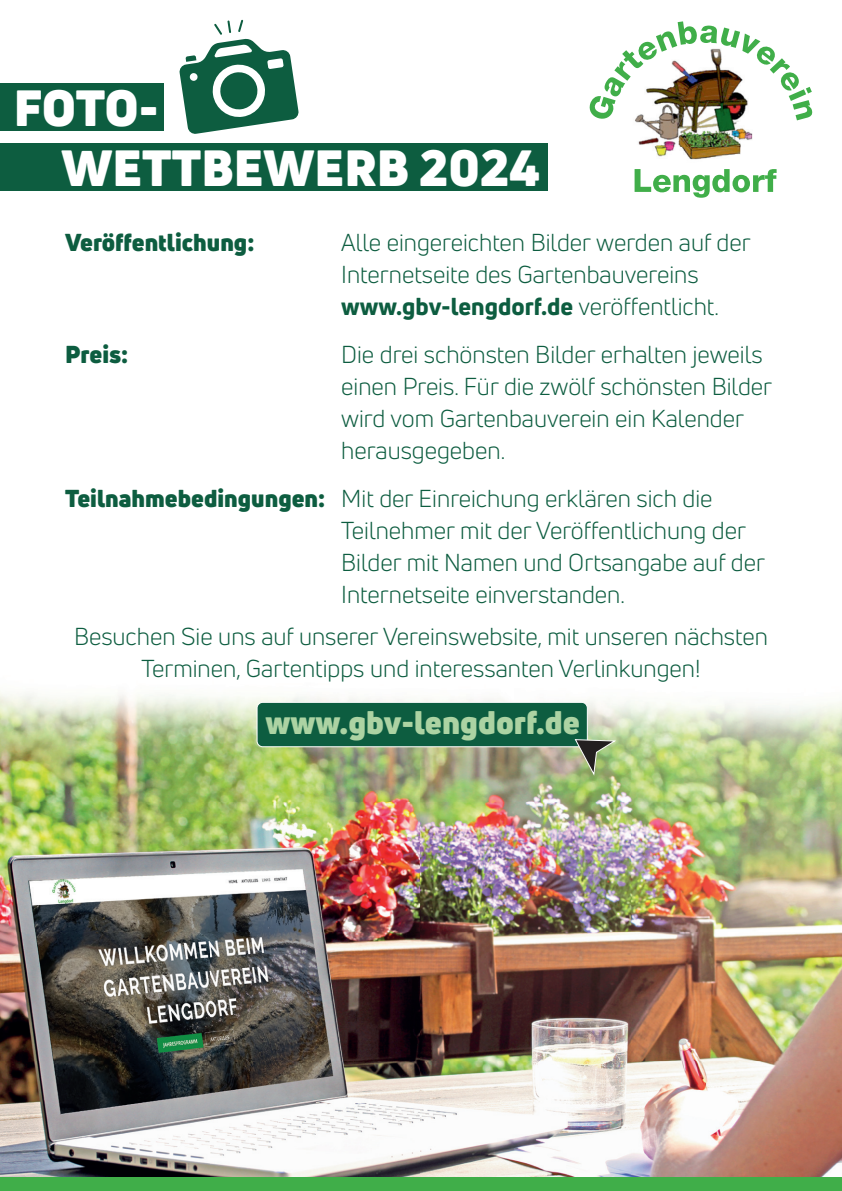
<style>
.page{position:relative;width:842px;height:1191px;background:#fff}
.page>*{position:absolute;margin:0;border:0;box-sizing:border-box;transform-origin:0 0}
.t1{font:900 49.8px/59.8px "Uni Neue";color:#fff}
.t2{font:900 32px "Uni Neue";color:#acd3a3}
.t3{font:24px/32px "Uni Neue";color:#0d5d40}
.t4{font:900 24px "Uni Neue";color:#0d5d40}
.s1{font-weight:800}
.s2{font-weight:900}
</style>
<div class="page">
<img style="left:0;top:692px;width:842px;height:485px">
<svg style="left:179px;top:20px;width:120px;height:114px"></svg>
<div style="left:0;top:84px;width:163px;height:47px;background:#0d5d40"></div>
<div style="left:0;top:144px;width:547px;height:47px;background:#0d5d40"></div>
<img style="left:635px;top:120px;width:118px;height:28px">
<svg style="left:589px;top:21px;width:224px;height:99px"></svg>
<img style="left:634px;top:148px;width:107px;height:44px">
<svg style="left:635px;top:169px;width:142px;height:29px"></svg>
<div style="left:0;top:1177px;width:842px;height:14px;background:#40ae49"></div>
<div style="left:257px;top:702px;width:330px;height:44px;background:#0d5d40;border-radius:6px"></div>
<div style="left:257px;top:702px;width:331px;height:45px;border:1px solid #fff;border-radius:6px"></div>
<svg style="left:574px;top:738px;width:44px;height:39px;background:#86986c"></svg>
<h1 class="t1" style="left:62px;top:78px;width:480px;text-indent:-48px">FOTO-<br>WETTBEWERB 2024</h1>
<p class="t4" style="left:65px;top:225px;width:191px">Veröffentlichung:</p>
<p class="t3" style="left:341px;top:226px;width:411px">Alle eingereichten Bilder werden auf der<br>Internetseite des Gartenbauvereins <span class="s1">www.gbv-lengdorf.de</span> veröffentlicht.</p>
<p class="t4" style="left:65px;top:337px;width:65px">Preis:</p>
<p class="t3" style="left:341px;top:338px;width:432px">Die drei schönsten Bilder erhalten jeweils einen Preis. Für die zwölf schönsten Bilder wird vom Gartenbauverein ein Kalender herausgegeben.</p>
<p class="t3" style="left:341px;top:482px;width:425px;text-indent:-276px"><span class="s2">Teilnahmebedingungen:</span> Mit der Einreichung erklären sich die Teilnehmer mit der Veröffentlichung der Bilder mit Namen und Ortsangabe auf der Internetseite einverstanden.</p>
<p class="t3" style="left:74px;top:620px;width:695px;text-align:center">Besuchen Sie uns auf unserer Vereinswebsite, mit unseren nächsten<br>Terminen, Gartentipps und interessanten Verlinkungen!</p>
<h2 class="t2" style="left:266px;top:700px;width:316px">www.gbv-lengdorf.de</h2>
</div>
